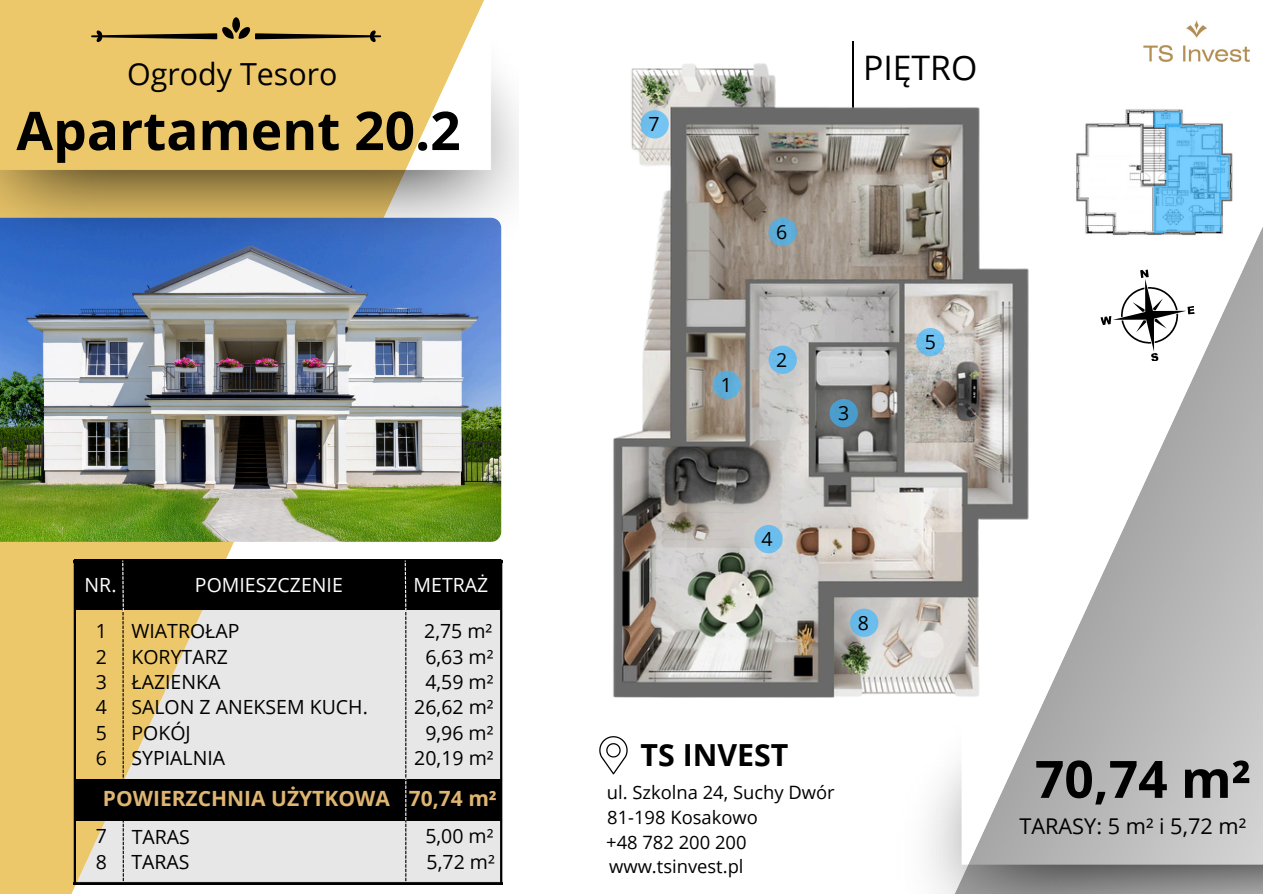
<style>
.page{position:relative;width:1263px;height:894px;background:#fff}
.page>*{position:absolute;margin:0;border:0;box-sizing:border-box;transform-origin:0 0}
.t1{font:700 53.25px "Open Sans";color:#000}
.t2{font:700 51.6px "Open Sans";color:#000}
.t3{font:33.75px "Open Sans";color:#000}
.t4{font:30.45px "Open Sans";color:#000}
.t5{font:700 30.45px "Open Sans";color:#000}
.t6{font:21.75px "Open Sans";color:#000}
.t7{font:700 21px "Open Sans";color:#dfb572}
.t8{font:19.5px "Open Sans";color:#000}
.t9{font:19.5px "Open Sans";color:#fff}
.t10{font:18.45px "Open Sans";color:#000}
</style>
<div class="page">
<svg style="left:0;top:0;width:503px;height:893px;fill:#edc86a"></svg>
<img style="left:76px;top:610px;width:424px;height:274px">
<img style="left:1143px;top:20px;width:107px;height:42px">
<div style="left:91px;top:17px;width:290px;height:12px;background:#edc86a"></div>
<svg style="left:1156px;top:227px;width:107px;height:489px;fill:#b6b6b6"></svg>
<div style="left:1156px;top:281px;width:60px;height:11px;background:#fff"></div>
<div style="left:74px;top:559px;width:426px;height:51px;background:#000"></div>
<div style="left:74px;top:778px;width:426px;height:42px;background:#000"></div>
<svg style="left:122px;top:560px;width:2px;height:320px"></svg>
<svg style="left:405px;top:560px;width:1px;height:320px"></svg>
<img style="left:0;top:249px;width:487px;height:292px">
<img style="left:928px;top:716px;width:335px;height:177px">
<svg style="left:599px;top:736px;width:29px;height:38px"></svg>
<svg style="left:1156px;top:269px;width:39px;height:92px"></svg>
<img style="left:487px;top:47px;width:669px;height:670px">
<div style="left:768px;top:218px;width:29px;height:28px;background:#5dacd8;border-radius:50%"></div>
<div style="left:754px;top:525px;width:29px;height:28px;background:#6cbeed;border-radius:50%"></div>
<div style="left:916px;top:328px;width:28px;height:28px;background:#6dbfee;border-radius:50%"></div>
<div style="left:829px;top:399px;width:29px;height:28px;background:#4a9dcb;border-radius:50%"></div>
<div style="left:713px;top:370px;width:28px;height:29px;background:#5dabd6;border-radius:50%"></div>
<svg style="left:768px;top:345px;width:29px;height:29px"></svg>
<img style="left:1074px;top:98px;width:164px;height:143px">
<svg style="left:1166px;top:126px;width:54px;height:89px;background:#6ac0f2"></svg>
<svg style="left:1154px;top:186px;width:12px;height:46px"></svg>
<svg style="left:1220px;top:155px;width:10px;height:44px"></svg>
<svg style="left:1166px;top:215px;width:56px;height:17px"></svg>
<svg style="left:1154px;top:111px;width:28px;height:14px"></svg>
<svg style="left:1154px;top:124px;width:25px;height:4px"></svg>
<div style="left:850px;top:608px;width:28px;height:28px;background:#69bcea;border-radius:50%"></div>
<div style="left:640px;top:110px;width:29px;height:28px;background:#71c2f1;border-radius:50%"></div>
<img style="left:0;top:29px;width:518px;height:220px">
<hr style="left:500px;top:559px;width:2px;height:325px;background:#000">
<hr style="left:74px;top:559px;width:2px;height:325px;background:#000">
<p class="t4" style="left:127px;top:53px;width:212px">Ogrody Tesoro</p>
<p class="t1" style="left:16px;top:93px;width:446px">Apartament 20.2</p>
<p class="t8" style="left:649px;top:110px;width:13px">7</p>
<p class="t3" style="left:863px;top:44px;width:116px">PIĘTRO</p>
<p class="t8" style="left:721px;top:370px;width:13px">1</p>
<p class="t8" style="left:776px;top:218px;width:13px">6</p>
<h2 class="t8" style="left:776px;top:345px;width:13px">2</h2>
<p class="t8" style="left:838px;top:399px;width:13px">3</p>
<h6 class="t8" style="left:925px;top:328px;width:13px">5</h6>
<p class="t9" style="left:85px;top:570px;width:33px">NR.</p>
<p class="t9" style="left:195px;top:570px;width:149px">POMIESZCZENIE</p>
<h1 class="t9" style="left:414px;top:570px;width:76px">METRAŻ</h1>
<p class="t8" style="left:761px;top:525px;width:13px">4</p>
<p class="t8" style="left:131px;top:617px;width:110px">WIATROŁAP</p>
<p class="t8" style="left:424px;top:617px;width:70px">2,75 m²</p>
<p class="t8" style="left:96px;top:617px;width:13px">1</p>
<p class="t8" style="left:96px;top:642px;width:13px">2</p>
<h3 class="t8" style="left:96px;top:668px;width:13px">3</h3>
<p class="t8" style="left:96px;top:693px;width:13px">4</p>
<p class="t8" style="left:96px;top:718px;width:13px">5</p>
<p class="t8" style="left:96px;top:744px;width:13px">6</p>
<p class="t5" style="left:640px;top:733px;width:150px">TS INVEST</p>
<p class="t10" style="left:607px;top:779px;width:229px">ul. Szkolna 24, Suchy Dwór</p>
<p class="t10" style="left:607px;top:803px;width:152px">81-198 Kosakowo</p>
<p class="t10" style="left:606px;top:829px;width:142px">+48 782 200 200</p>
<p class="t8" style="left:131px;top:642px;width:98px">KORYTARZ</p>
<p class="t8" style="left:131px;top:668px;width:90px">ŁAZIENKA</p>
<p class="t8" style="left:131px;top:693px;width:238px">SALON Z ANEKSEM KUCH.</p>
<p class="t8" style="left:131px;top:718px;width:61px">POKÓJ</p>
<h5 class="t8" style="left:131px;top:744px;width:95px">SYPIALNIA</h5>
<p class="t8" style="left:425px;top:642px;width:70px">6,63 m²</p>
<p class="t8" style="left:425px;top:668px;width:70px">4,59 m²</p>
<p class="t8" style="left:414px;top:693px;width:81px">26,62 m²</p>
<p class="t8" style="left:425px;top:718px;width:70px">9,96 m²</p>
<p class="t8" style="left:414px;top:744px;width:81px">20,19 m²</p>
<p class="t7" style="left:103px;top:783px;width:288px">POWIERZCHNIA UŻYTKOWA</p>
<p class="t7" style="left:409px;top:783px;width:90px">70,74 m²</p>
<p class="t8" style="left:425px;top:822px;width:70px">5,00 m²</p>
<p class="t8" style="left:427px;top:847px;width:70px">5,72 m²</p>
<h1 class="t8" style="left:96px;top:822px;width:13px">7</h1>
<p class="t8" style="left:132px;top:822px;width:60px">TARAS</p>
<p class="t8" style="left:96px;top:847px;width:13px">8</p>
<p class="t8" style="left:131px;top:847px;width:60px">TARAS</p>
<p class="t10" style="left:609px;top:852px;width:136px">www.tsinvest.pl</p>
<p class="t8" style="left:858px;top:608px;width:13px">8</p>
<p class="t2" style="left:1035px;top:742px;width:218px">70,74 m²</p>
<p class="t6" style="left:1019px;top:810px;width:228px">TARASY: 5 m² i 5,72 m²</p>
</div>
